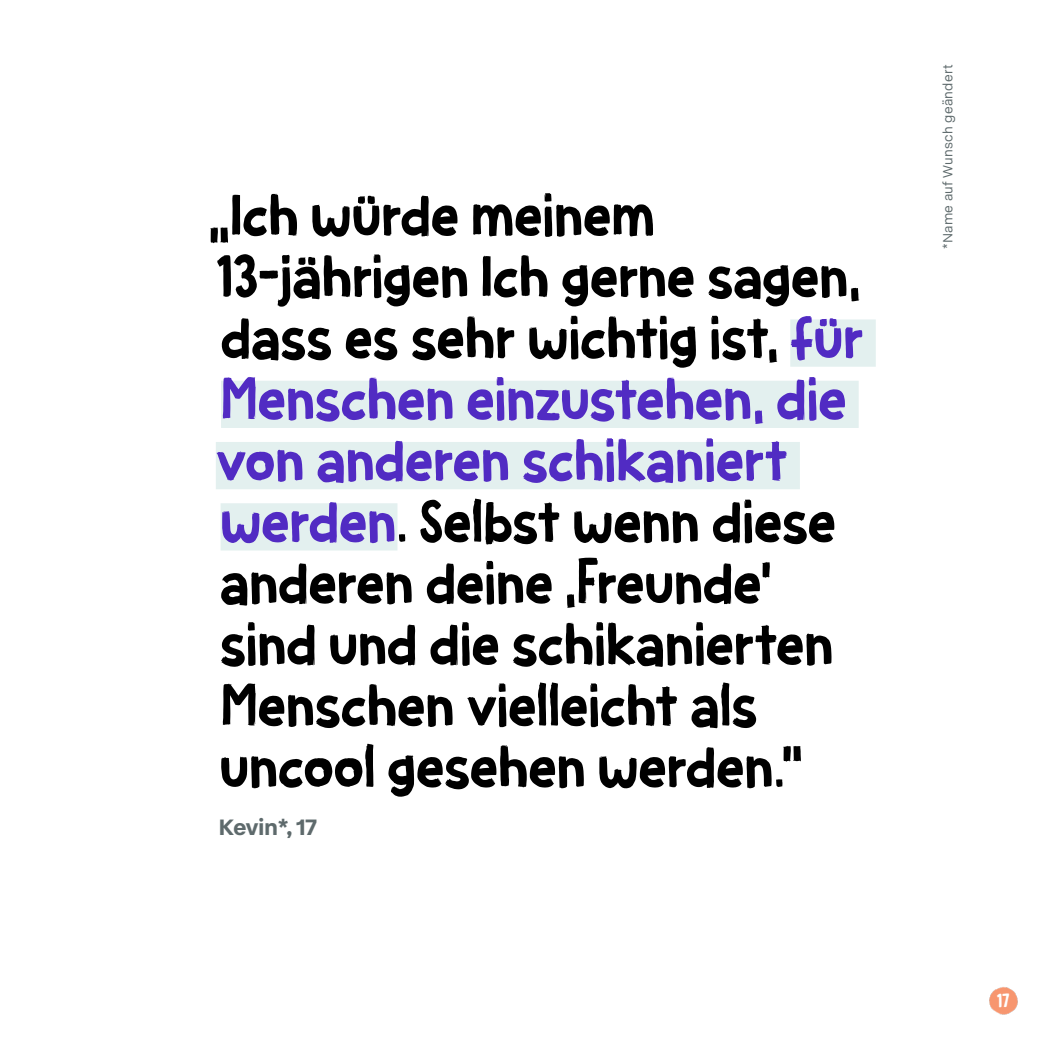
<style>
.page{position:relative;width:1042px;height:1042px;background:#fff}
.page>*{position:absolute;margin:0;border:0;box-sizing:border-box;transform-origin:0 0}
.t1{font:52.5px/61.2px "Flapstick Solid";letter-spacing:.01em;color:#000}
.t2{font:600 22.75px "ABC Normal";color:#5e6a6c}
.t3{font:17.15px "Flapstick Solid";color:#fff}
.t4{font:13.65px "ABC Normal";letter-spacing:.02em;color:#5e6a6c}
.s1{color:#512bc3}
</style>
<div class="page">
<img style="left:989px;top:987px;width:29px;height:28px">
<div style="left:790px;top:319px;width:86px;height:48px;background:#e3f0ef"></div>
<div style="left:221px;top:381px;width:637px;height:47px;background:#e3f0ef"></div>
<div style="left:216px;top:442px;width:584px;height:47px;background:#e3f0ef"></div>
<div style="left:221px;top:503px;width:176px;height:47px;background:#e3f0ef"></div>
<p class="t1" style="left:209px;top:185px;width:656px">„Ich würde meinem<br>13-jährigen Ich gerne sagen, dass es sehr wichtig ist, <span class="s1">für<br>Menschen einzustehen, die von anderen schikaniert werden</span>. Selbst wenn diese anderen deine ,Freunde‘ sind und die schikanierten<br>Menschen vielleicht als uncool gesehen werden.“</p>
<p class="t2" style="left:219px;top:812px;width:100px">Kevin*, 17</p>
<p class="t4" style="left:938px;top:249px;width:186px;rotate:-90deg">*Name auf Wunsch geändert</p>
<p class="t3" style="left:996px;top:987px;width:15px">17</p>
</div>
